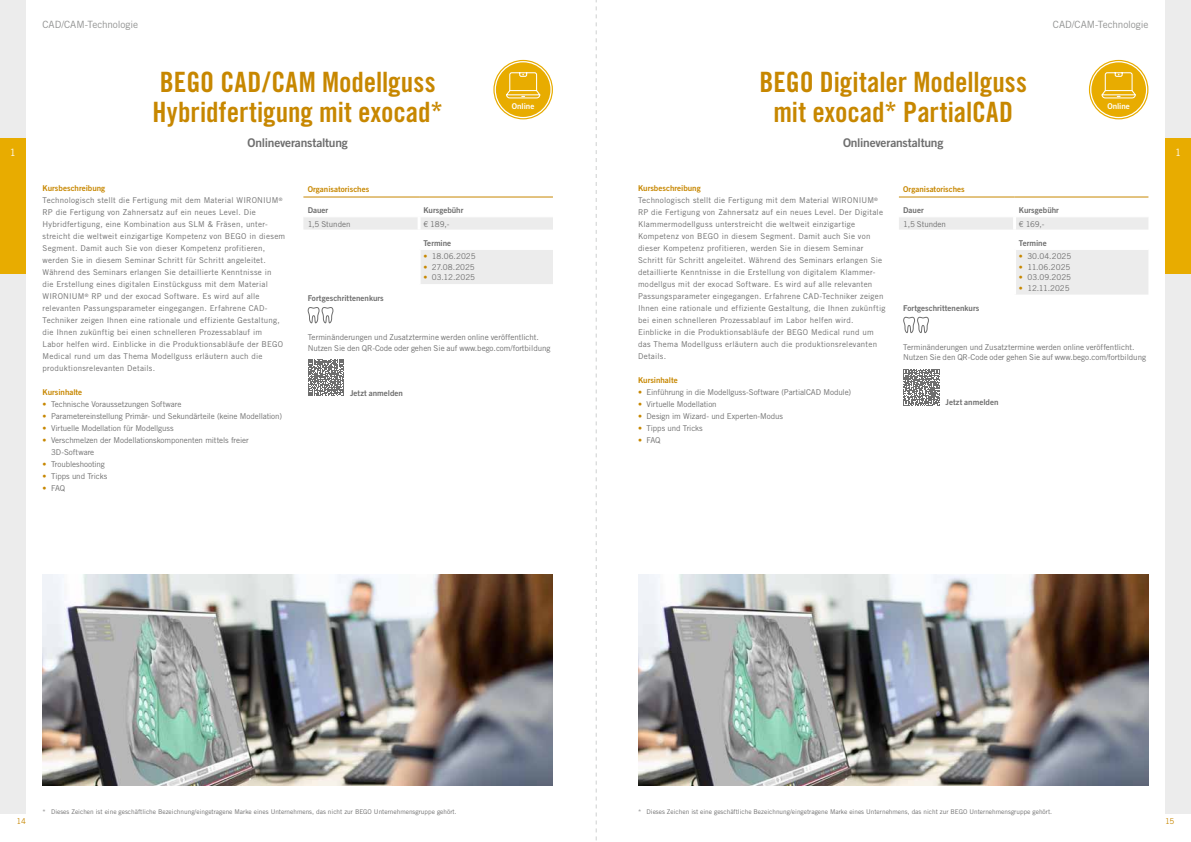
<style>
.page{position:relative;width:1191px;height:842px;background:#fff}
.page>*{position:absolute;margin:0;border:0;box-sizing:border-box;transform-origin:0 0}
.t1{font:28px/30px "Trade Gothic LT Std Bd Cn 20";color:#c78700}
.t2{font:12px "Trade Gothic LT Pro Bd 2";letter-spacing:-.02em;color:#6e6e6e}
.t3{font:10px "Trade Gothic LT Pro";letter-spacing:-.01em;color:#919291}
.t4{font:10px "Trade Gothic LT Pro";color:#fff}
.t5{font:8px/12px "Trade Gothic LT Pro";letter-spacing:.025em;color:#6e6e6e}
.t6{font:8px/10.5px "Trade Gothic LT Pro";letter-spacing:-.005em;color:#6e6e6e}
.t7{font:8px/12px "Trade Gothic LT Pro";letter-spacing:-.01em;color:#6e6e6e}
.t8{font:8px "Trade Gothic LT Pro";letter-spacing:-.015em;color:#6e6e6e}
.t9{font:8px "Trade Gothic LT Pro Bd 2";color:#6e6e6e}
.t10{font:8px "Trade Gothic LT Pro Bd 2";color:#c78700}
.t11{font:8px "Trade Gothic LT Pro";color:#6e6e6e}
.t12{font:8px "Trade Gothic LT Pro Bd 2";letter-spacing:-.01em;color:#fff}
.t13{font:8px "Trade Gothic LT Pro";color:#c78700}
.t14{font:6.5px "Trade Gothic LT Pro";color:#6e6e6e}
.s1{color:#c78700}
</style>
<div class="page">
<div style="left:0;top:0;width:26px;height:814px;background:#ececec"></div>
<div style="left:1165px;top:0;width:26px;height:814px;background:#ececec"></div>
<svg style="left:303px;top:217px;width:250px;height:67px"></svg>
<hr style="left:417px;top:216px;width:3px;height:14px;background:#fff">
<hr style="left:417px;top:250px;width:3px;height:34px;background:#fff">
<hr style="left:303px;top:249px;width:116px;height:1px;background:#fff">
<hr style="left:419px;top:249px;width:134px;height:1px;background:#fff">
<hr style="left:303px;top:196px;width:116px;height:1px;background:#c78700">
<hr style="left:419px;top:196px;width:134px;height:1px;background:#c78700">
<svg style="left:308px;top:359px;width:36px;height:37px"></svg>
<svg style="left:494px;top:60px;width:58px;height:59px"></svg>
<div style="left:493px;top:60px;width:60px;height:59px;border:1px solid #e8ac00;border-radius:50%"></div>
<div style="left:496px;top:62px;width:54px;height:55px;background:#e8ac00;border-radius:50%"></div>
<svg style="left:506px;top:72px;width:35px;height:27px"></svg>
<svg style="left:899px;top:217px;width:249px;height:78px"></svg>
<hr style="left:1013px;top:216px;width:3px;height:14px;background:#fff">
<hr style="left:1013px;top:250px;width:3px;height:45px;background:#fff">
<hr style="left:899px;top:249px;width:115px;height:1px;background:#fff">
<hr style="left:1014px;top:249px;width:134px;height:1px;background:#fff">
<hr style="left:899px;top:196px;width:115px;height:1px;background:#c78700">
<hr style="left:1014px;top:196px;width:134px;height:1px;background:#c78700">
<svg style="left:903px;top:369px;width:37px;height:37px"></svg>
<svg style="left:1089px;top:60px;width:58px;height:59px"></svg>
<div style="left:1089px;top:60px;width:59px;height:59px;border:1px solid #e8ac00;border-radius:50%"></div>
<div style="left:1091px;top:62px;width:55px;height:55px;background:#e8ac00;border-radius:50%"></div>
<svg style="left:1101px;top:72px;width:35px;height:27px"></svg>
<svg style="left:307px;top:307px;width:27px;height:17px"></svg>
<svg style="left:903px;top:316px;width:26px;height:18px"></svg>
<div style="left:0;top:138px;width:26px;height:135px;background:#e8ac00"></div>
<div style="left:1165px;top:138px;width:26px;height:135px;background:#e8ac00"></div>
<img style="left:43px;top:574px;width:510px;height:211px">
<img style="left:638px;top:574px;width:511px;height:211px">
<svg style="left:595px;top:0;width:1px;height:840px"></svg>
<p class="t3" style="left:43px;top:19px;width:97px">CAD/CAM-Technologie</p>
<p class="t3" style="left:1053px;top:19px;width:97px">CAD/CAM-Technologie</p>
<h1 class="t1" style="left:759px;top:67px;width:269px;text-align:center">BEGO Digitaler Modellguss mit exocad* PartialCAD</h1>
<h2 class="t2" style="left:843px;top:135px;width:102px">Onlineveranstaltung</h2>
<h1 class="t1" style="left:153px;top:67px;width:292px">BEGO CAD/CAM Modellguss<br>Hybridfertigung mit exocad*</h1>
<h2 class="t2" style="left:247px;top:135px;width:102px">Onlineveranstaltung</h2>
<p class="t12" style="left:1107px;top:101px;width:24px">Online</p>
<p class="t12" style="left:512px;top:101px;width:24px">Online</p>
<p class="t4" style="left:10px;top:146px;width:8px">1</p>
<p class="t4" style="left:1175px;top:146px;width:8px">1</p>
<p class="t10" style="left:43px;top:184px;width:64px">Kursbeschreibung</p>
<p class="t5" style="left:43px;top:194px;width:244px">Technologisch stellt die Fertigung mit dem Material WIRONIUM<sup>® </sup>RP die Fertigung von Zahnersatz auf ein neues Level. Die Hybridfertigung, eine Kombination aus SLM &amp; Fräsen, unter&shy;streicht die weltweit einzigartige Kompetenz von BEGO in diesem Segment. Damit auch Sie von dieser Kompetenz profitieren, werden Sie in diesem Seminar Schritt für Schritt angeleitet.<br>Während des Seminars erlangen Sie detaillierte Kenntnisse in<br>die Erstellung eines digitalen Einstückguss mit dem Material WIRONIUM<sup>®</sup> RP und der exocad Software. Es wird auf alle relevanten Passungsparameter eingegangen. Erfahrene CAD-Techniker zeigen Ihnen eine rationale und effiziente Gestaltung, die Ihnen zukünftig bei einen schnelleren Prozessablauf im<br>Labor helfen wird. Einblicke in die Produktionsabläufe der BEGO Medical rund um das Thema Modellguss erläutern auch die produktionsrelevanten Details.</p>
<p class="t10" style="left:43px;top:388px;width:41px">Kursinhalte</p>
<p class="t7" style="left:43px;top:398px;width:140px"><span class="s1">•</span> Technische Voraussetzungen Software</p>
<p class="t8" style="left:43px;top:412px;width:241px"><span class="s1">•</span> Parametereinstellung Primär- und Sekundärteile (keine Modellation)</p>
<p class="t7" style="left:43px;top:422px;width:133px"><span class="s1">•</span> Virtuelle Modellation für Modellguss</p>
<p class="t7" style="left:51px;top:434px;width:199px;text-indent:-9px"><span class="s1">•</span> Verschmelzen der Modellationskomponenten mittels freier<br>3D-Software</p>
<p class="t7" style="left:43px;top:458px;width:64px"><span class="s1">•</span> Troubleshooting</p>
<p class="t8" style="left:43px;top:472px;width:66px"><span class="s1">•</span> Tipps und Tricks</p>
<p class="t5" style="left:43px;top:482px;width:24px"><span class="s1">•</span> FAQ</p>
<p class="t10" style="left:308px;top:184px;width:63px">Organisatorisches</p>
<p class="t9" style="left:308px;top:205px;width:22px">Dauer</p>
<p class="t9" style="left:423px;top:205px;width:42px">Kursgebühr</p>
<p class="t11" style="left:308px;top:219px;width:44px">1,5 Stunden</p>
<p class="t5" style="left:423px;top:218px;width:28px">€ 189,-</p>
<p class="t9" style="left:423px;top:238px;width:29px">Termine</p>
<p class="t5" style="left:423px;top:250px;width:54px"><span class="s1">•</span> 18.06.2025</p>
<p class="t5" style="left:423px;top:261px;width:53px"><span class="s1">•</span> 27.08.2025</p>
<p class="t5" style="left:423px;top:271px;width:53px"><span class="s1">•</span> 03.12.2025</p>
<p class="t9" style="left:308px;top:293px;width:78px">Fortgeschrittenenkurs</p>
<p class="t6" style="left:308px;top:332px;width:244px">Terminänderungen und Zusatztermine werden online veröffentlicht.<br>Nutzen Sie den QR-Code oder gehen Sie auf www.bego.com/fortbildung</p>
<p class="t9" style="left:350px;top:388px;width:54px">Jetzt anmelden</p>
<p class="t10" style="left:638px;top:184px;width:64px">Kursbeschreibung</p>
<p class="t5" style="left:638px;top:194px;width:249px">Technologisch stellt die Fertigung mit dem Material WIRONIUM<sup>® </sup>RP die Fertigung von Zahnersatz auf ein neues Level. Der Digitale Klammermodellguss unterstreicht die weltweit einzigartige Kompetenz von BEGO in diesem Segment. Damit auch Sie von dieser Kompetenz profitieren, werden Sie in diesem Seminar Schritt für Schritt angeleitet. Während des Seminars erlangen Sie detaillierte Kenntnisse in die Erstellung von digitalem Klammer&shy;modellgus mit der exocad Software. Es wird auf alle relevanten Passungsparameter eingegangen. Erfahrene CAD-Techniker zeigen Ihnen eine rationale und effiziente Gestaltung, die Ihnen zukünftig bei einen schnelleren Prozessablauf im Labor helfen wird.<br>Einblicke in die Produktionsabläufe der BEGO Medical rund um das Thema Modellguss erläutern auch die produktionsrelevanten Details.</p>
<p class="t10" style="left:638px;top:376px;width:41px">Kursinhalte</p>
<p class="t7" style="left:638px;top:386px;width:214px"><span class="s1">•</span> Einführung in die Modellguss-Software (PartialCAD Module)</p>
<p class="t8" style="left:638px;top:400px;width:80px"><span class="s1">•</span> Virtuelle Modellation</p>
<p class="t7" style="left:638px;top:410px;width:146px"><span class="s1">•</span> Design im Wizard- und Experten-Modus</p>
<p class="t8" style="left:638px;top:424px;width:66px"><span class="s1">•</span> Tipps und Tricks</p>
<p class="t5" style="left:638px;top:434px;width:24px"><span class="s1">•</span> FAQ</p>
<p class="t10" style="left:903px;top:184px;width:63px">Organisatorisches</p>
<p class="t9" style="left:903px;top:205px;width:22px">Dauer</p>
<p class="t9" style="left:1018px;top:205px;width:42px">Kursgebühr</p>
<p class="t11" style="left:903px;top:219px;width:44px">1,5 Stunden</p>
<p class="t5" style="left:1018px;top:218px;width:27px">€ 169,-</p>
<p class="t9" style="left:1018px;top:238px;width:29px">Termine</p>
<p class="t5" style="left:1018px;top:250px;width:54px"><span class="s1">•</span> 30.04.2025</p>
<p class="t5" style="left:1018px;top:261px;width:53px"><span class="s1">•</span> 11.06.2025</p>
<p class="t5" style="left:1018px;top:271px;width:54px"><span class="s1">•</span> 03.09.2025</p>
<p class="t5" style="left:1018px;top:282px;width:52px"><span class="s1">•</span> 12.11.2025</p>
<p class="t9" style="left:903px;top:303px;width:78px">Fortgeschrittenenkurs</p>
<p class="t6" style="left:903px;top:342px;width:244px">Terminänderungen und Zusatztermine werden online veröffentlicht.<br>Nutzen Sie den QR-Code oder gehen Sie auf www.bego.com/fortbildung</p>
<p class="t9" style="left:945px;top:398px;width:54px">Jetzt anmelden</p>
<p class="t14" style="left:43px;top:808px;width:416px">* Dieses Zeichen ist eine geschäftliche Bezeichnung/eingetragene Marke eines Unternehmens, das nicht zur BEGO Unternehmensgruppe gehört.</p>
<p class="t14" style="left:638px;top:808px;width:416px">* Dieses Zeichen ist eine geschäftliche Bezeichnung/eingetragene Marke eines Unternehmens, das nicht zur BEGO Unternehmensgruppe gehört.</p>
<p class="t13" style="left:17px;top:816px;width:11px">14</p>
<p class="t13" style="left:1165px;top:816px;width:11px">15</p>
</div>
